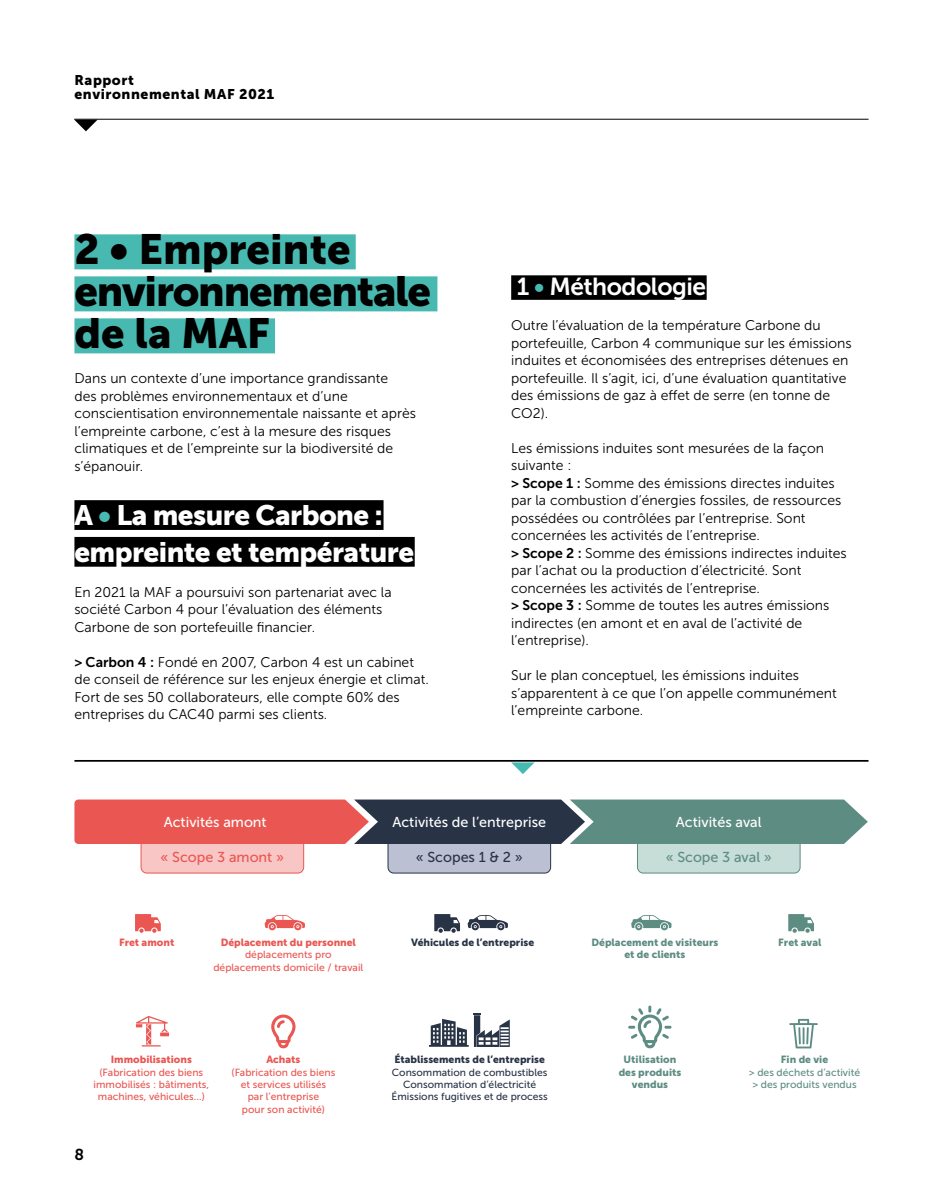
<style>
.page{position:relative;width:943px;height:1191px;background:#fff}
.page>*{position:absolute;margin:0;border:0;box-sizing:border-box;transform-origin:0 0}
.t1{font:42px/42px "Museo Sans 900";letter-spacing:-.03em;color:#000}
.t2{font:28px/36.8px "Museo Sans 900";letter-spacing:-.02em;color:#fff}
.t3{font:24.5px "Museo Sans 700";letter-spacing:-.02em;color:#fff}
.t4{font:15.75px "Museo Sans 700";color:#000}
.t5{font:14.35px "Museo Sans 500";color:#fff}
.t6{font:14.35px "Museo Sans 500";color:#ea5651}
.t7{font:14.35px "Museo Sans 500";color:#5d8c82}
.t8{font:14.35px "Museo Sans 500";color:#293346}
.t9{font:14px/17.5px "Museo Sans 300";color:#000}
.t10{font:14px/14px "Museo Sans 900";letter-spacing:.04em;color:#000}
.t11{font:10.33px/12.4px "Museo Sans 500";color:#ea5651;text-align:center}
.t12{font:10.33px/12.4px "Museo Sans 500";color:#293346;text-align:center}
.t13{font:10.33px/12.4px "Museo Sans 900";color:#5d8c82;text-align:center}
.t14{font:10.33px "Museo Sans 900";color:#ea5651}
.t15{font:10.33px "Museo Sans 900";color:#293346}
.t16{font:10.33px/12.4px "Museo Sans 500";color:#5d8c82;text-align:center}
.s1{color:#48b9b1}
.s2{font-family:"Museo Sans 700"}
</style>
<div class="page">
<hr style="left:74px;top:119px;width:794px;height:1px;background:#000">
<svg style="left:74px;top:120px;width:23px;height:11px"></svg>
<div style="left:74px;top:234px;width:282px;height:35px;background:#48b9b1"></div>
<div style="left:74px;top:276px;width:363px;height:35px;background:#48b9b1"></div>
<div style="left:74px;top:318px;width:201px;height:35px;background:#48b9b1"></div>
<div style="left:74px;top:500px;width:309px;height:30px;background:#000"></div>
<div style="left:74px;top:537px;width:341px;height:29px;background:#000"></div>
<div style="left:511px;top:275px;width:195px;height:25px;background:#000"></div>
<div style="left:141px;top:839px;width:163px;height:34px;background:#f8c6c5;border-radius:6px"></div>
<div style="left:141px;top:838px;width:163px;height:35px;border:1px solid #ea5651;border-radius:6px"></div>
<div style="left:388px;top:839px;width:162px;height:34px;background:#bbc1d3;border-radius:6px"></div>
<div style="left:388px;top:838px;width:163px;height:35px;border:1px solid #293346;border-radius:6px"></div>
<div style="left:637px;top:839px;width:163px;height:34px;background:#c7ddd7;border-radius:6px"></div>
<div style="left:637px;top:838px;width:163px;height:35px;border:1px solid #5d8c82;border-radius:6px"></div>
<svg style="left:74px;top:799px;width:793px;height:45px;background:#896767"></svg>
<svg style="left:135px;top:914px;width:26px;height:18px"></svg>
<svg style="left:271px;top:1014px;width:24px;height:34px"></svg>
<svg style="left:429px;top:1013px;width:81px;height:34px"></svg>
<svg style="left:136px;top:1016px;width:33px;height:30px"></svg>
<svg style="left:265px;top:915px;width:40px;height:15px"></svg>
<svg style="left:788px;top:914px;width:26px;height:18px"></svg>
<svg style="left:628px;top:1005px;width:43px;height:43px"></svg>
<svg style="left:631px;top:915px;width:40px;height:15px"></svg>
<svg style="left:434px;top:914px;width:26px;height:18px"></svg>
<svg style="left:467px;top:915px;width:41px;height:15px"></svg>
<svg style="left:789px;top:1019px;width:28px;height:29px"></svg>
<svg style="left:511px;top:762px;width:23px;height:12px"></svg>
<hr style="left:74px;top:760px;width:794px;height:1px;background:#000">
<p class="t10" style="left:74px;top:73px;width:201px">Rapport<br>environnemental MAF 2021</p>
<h1 class="t1" style="left:74px;top:228px;width:358px">2 • Empreinte environnementale de la MAF</h1>
<p class="t9" style="left:74px;top:370px;width:343px">Dans un contexte d’une importance grandissante<br>des problèmes environnementaux et d’une conscientisation environnementale naissante et après l’empreinte carbone, c’est à la mesure des risques climatiques et de l’empreinte sur la biodiversité de s’épanouir.</p>
<h2 class="t2" style="left:74px;top:497px;width:341px">A <span class="s1">•</span> La mesure Carbone : empreinte et température</h2>
<p class="t9" style="left:74px;top:583px;width:319px">En 2021 la MAF a poursuivi son partenariat avec la société Carbon 4 pour l’évaluation des éléments<br>Carbone de son portefeuille financier.</p>
<p class="t9" style="left:74px;top:653px;width:356px"><span class="s2">&gt; Carbon 4 :</span> Fondé en 2007, Carbon 4 est un cabinet de conseil de référence sur les enjeux énergie et climat.<br>Fort de ses 50 collaborateurs, elle compte 60% des entreprises du CAC40 parmi ses clients.</p>
<h3 class="t3" style="left:516px;top:273px;width:191px">1 <span class="s1">•</span> Méthodologie</h3>
<p class="t9" style="left:511px;top:317px;width:342px">Outre l’évaluation de la température Carbone du portefeuille, Carbon 4 communique sur les émissions induites et économisées des entreprises détenues en portefeuille. Il s’agit, ici, d’une évaluation quantitative des émissions de gaz à effet de serre (en tonne de CO2).</p>
<p class="t9" style="left:511px;top:439px;width:337px">Les émissions induites sont mesurées de la façon suivante :<br><span class="s2">&gt; Scope 1 :</span> Somme des émissions directes induites par la combustion d’énergies fossiles, de ressources possédées ou contrôlées par l’entreprise. Sont concernées les activités de l’entreprise.<br><span class="s2">&gt; Scope 2 :</span> Somme des émissions indirectes induites par l’achat ou la production d’électricité. Sont concernées les activités de l’entreprise.<br><span class="s2">&gt; Scope 3 :</span> Somme de toutes les autres émissions indirectes (en amont et en aval de l’activité de l’entreprise).</p>
<p class="t9" style="left:511px;top:667px;width:327px">Sur le plan conceptuel, les émissions induites s’apparentent à ce que l’on appelle communément l’empreinte carbone.</p>
<p class="t5" style="left:164px;top:814px;width:104px">Activités amont</p>
<p class="t6" style="left:161px;top:848px;width:125px">« Scope 3 amont »</p>
<p class="t5" style="left:392px;top:814px;width:155px">Activités de l’entreprise</p>
<p class="t5" style="left:676px;top:814px;width:87px">Activités aval</p>
<p class="t8" style="left:416px;top:848px;width:108px">« Scopes 1 &amp; 2 »</p>
<p class="t7" style="left:665px;top:848px;width:108px">« Scope 3 aval »</p>
<p class="t14" style="left:119px;top:936px;width:57px">Fret amont</p>
<p class="t14" style="left:221px;top:936px;width:137px">Déplacement du personnel</p>
<p class="t11" style="left:213px;top:948px;width:151px">déplacements pro déplacements domicile / travail</p>
<p class="t15" style="left:411px;top:936px;width:125px">Véhicules de l’entreprise</p>
<p class="t13" style="left:591px;top:936px;width:128px">Déplacement de visiteurs</p>
<p class="t13" style="left:778px;top:936px;width:45px">Fret aval</p>
<p class="t13" style="left:624px;top:948px;width:62px">et de clients</p>
<p class="t14" style="left:111px;top:1053px;width:83px">Immobilisations</p>
<p class="t11" style="left:94px;top:1065px;width:117px">(Fabrication des biens immobilisés : bâtiments, machines, véhicules…)</p>
<p class="t4" style="left:74px;top:1145px;width:11px">8</p>
<p class="t14" style="left:266px;top:1053px;width:36px">Achats</p>
<p class="t11" style="left:231px;top:1065px;width:105px">(Fabrication des biens et services utilisés<br>par l’entreprise<br>pour son activité)</p>
<p class="t15" style="left:394px;top:1053px;width:152px">Établissements de l’entreprise</p>
<p class="t12" style="left:391px;top:1065px;width:158px">Consommation de combustibles<br>Consommation d’électricité<br>Émissions fugitives et de process</p>
<p class="t13" style="left:618px;top:1053px;width:64px">Utilisation des produits vendus</p>
<p class="t13" style="left:781px;top:1053px;width:49px">Fin de vie</p>
<p class="t16" style="left:749px;top:1065px;width:113px">&gt; des déchets d’activité &gt; des produits vendus</p>
</div>
